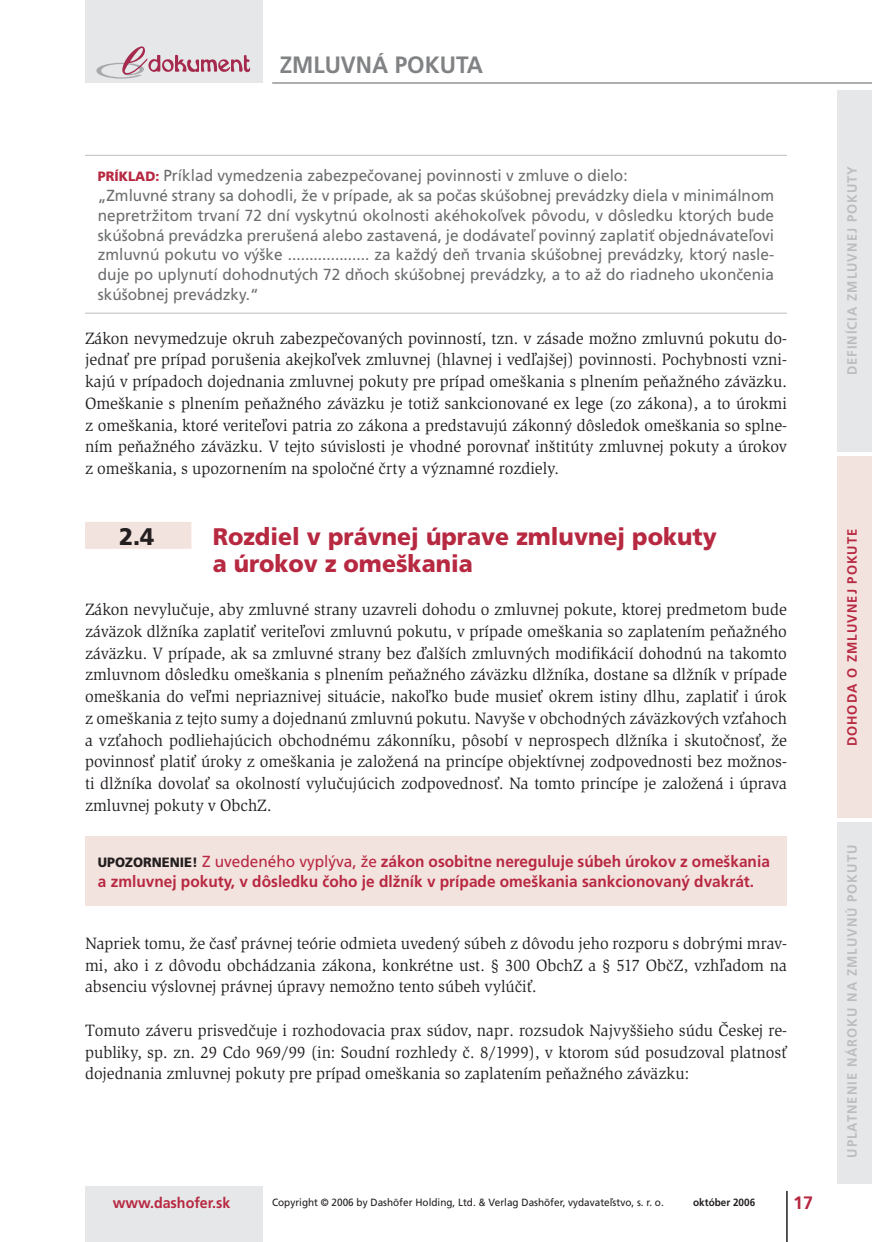
<style>
.page{position:relative;width:872px;height:1242px;background:#fff}
.page>*{position:absolute;margin:0;border:0;box-sizing:border-box;transform-origin:0 0}
.t1{font:900 24px/27px "Frutiger CE";color:#b72841;scale:.96 1}
.t2{font:900 24px "Frutiger CE";color:#231f20;scale:.96 1}
.t3{font:700 23.7px "Frutiger CE";color:#808284;scale:.95 1}
.t4{font:700 18px "Frutiger CE";color:#b72841}
.t5{font:16.95px/21.8px "Slimbach Itc TCE Boo";color:#231f20;text-align:justify;scale:.96 1}
.t6{font:16.05px/19.8px "Frutiger CE";color:#6c6e70;scale:.96 1}
.t7{font:700 16.05px/19.8px "Frutiger CE";color:#b72841;scale:.96 1}
.t8{font:700 15px "Frutiger CE";color:#b72841;scale:.95 1}
.t9{font:700 13.5px "Frutiger CE";letter-spacing:.08em;color:#bbbdbf;scale:.96 1}
.t10{font:700 13.5px "Frutiger CE";letter-spacing:.08em;color:#b72841;scale:.96 1}
.t11{font:10.5px "Frutiger CE";color:#231f20;scale:.95 1}
.t12{font:700 10.5px "Frutiger CE";color:#231f20;scale:.95 1}
.s1{font-weight:900;font-size:13.5px;color:#b72841}
.s2{font-weight:900;font-size:13.5px;color:#231f20}
.s3{font-weight:400}
</style>
<div class="page">
<div style="left:85px;top:1186px;width:178px;height:55px;background:#e6e7e8"></div>
<div style="left:85px;top:0;width:178px;height:83px;background:#e6e7e8"></div>
<svg style="left:96px;top:46px;width:154px;height:33px"></svg>
<div style="left:838px;top:90px;width:34px;height:362px;background:#e6e7e8"></div>
<div style="left:838px;top:456px;width:34px;height:361px;background:#f3e3df"></div>
<div style="left:838px;top:822px;width:34px;height:361px;background:#e6e7e8"></div>
<hr style="left:272px;top:82px;width:600px;height:2px;background:#939598">
<hr style="left:786px;top:1191px;width:1px;height:50px;background:#231f20">
<hr style="left:85px;top:155px;width:702px;height:1px;background:#bbbdbf">
<hr style="left:85px;top:313px;width:702px;height:1px;background:#bbbdbf">
<div style="left:85px;top:522px;width:106px;height:27px;background:#f3e3df"></div>
<div style="left:85px;top:836px;width:702px;height:69px;background:#f3e3df"></div>
<h2 class="t3" style="left:280px;top:56px;width:215px">ZMLUVNÁ POKUTA</h2>
<p class="t6" style="left:98px;top:168px;width:706px"><span class="s1">PRÍKLAD:</span> Príklad vymedzenia zabezpečovanej povinnosti v zmluve o dielo:<br>„Zmluvné strany sa dohodli, že v prípade, ak sa počas skúšobnej prevádzky diela v minimálnom nepretržitom trvaní 72 dní vyskytnú okolnosti akéhokoľvek pôvodu, v dôsledku ktorých bude skúšobná prevádzka prerušená alebo zastavená, je dodávateľ povinný zaplatiť objednávateľovi zmluvnú pokutu vo výške ................... za každý deň trvania skúšobnej prevádzky, ktorý nasle&shy;duje po uplynutí dohodnutých 72 dňoch skúšobnej prevádzky, a to až do riadneho ukončenia skúšobnej prevádzky.“</p>
<p class="t5" style="left:85px;top:328px;width:732px">Zákon nevymedzuje okruh zabezpečovaných povinností, tzn. v zásade možno zmluvnú pokutu do&shy;jednať pre prípad porušenia akejkoľvek zmluvnej (hlavnej i vedľajšej) povinnosti. Pochybnosti vzni&shy;kajú v prípadoch dojednania zmluvnej pokuty pre prípad omeškania s plnením peňažného záväzku.<br>Omeškanie s plnením peňažného záväzku je totiž sankcionované ex lege (zo zákona), a to úrokmi z omeškania, ktoré veriteľovi patria zo zákona a predstavujú zákonný dôsledok omeškania so splne&shy;ním peňažného záväzku. V tejto súvislosti je vhodné porovnať inštitúty zmluvnej pokuty a úrokov z omeškania, s upozornením na spoločné črty a významné rozdiely.</p>
<h1 class="t2" style="left:119px;top:527px;width:38px">2.4</h1>
<h1 class="t1" style="left:213px;top:525px;width:526px">Rozdiel v právnej úprave zmluvnej pokuty a úrokov z omeškania</h1>
<p class="t5" style="left:85px;top:600px;width:732px">Zákon nevylučuje, aby zmluvné strany uzavreli dohodu o zmluvnej pokute, ktorej predmetom bude záväzok dlžníka zaplatiť veriteľovi zmluvnú pokutu, v prípade omeškania so zaplatením peňažného záväzku. V prípade, ak sa zmluvné strany bez ďalších zmluvných modifikácií dohodnú na takomto zmluvnom dôsledku omeškania s plnením peňažného záväzku dlžníka, dostane sa dlžník v prípade omeškania do veľmi nepriaznivej situácie, nakoľko bude musieť okrem istiny dlhu, zaplatiť i úrok z omeškania z tejto sumy a dojednanú zmluvnú pokutu. Navyše v obchodných záväzkových vzťahoch a vzťahoch podliehajúcich obchodnému zákonníku, pôsobí v neprospech dlžníka i skutočnosť, že povinnosť platiť úroky z omeškania je založená na princípe objektívnej zodpovednosti bez možnos&shy;ti dlžníka dovolať sa okolností vylučujúcich zodpovednosť. Na tomto princípe je založená i úprava zmluvnej pokuty v ObchZ.</p>
<p class="t7" style="left:98px;top:853px;width:701px"><span class="s2">UPOZORNENIE!</span> <span class="s3">Z uvedeného vyplýva, že</span> zákon osobitne nereguluje súbeh úrokov z omeškania a zmluvnej pokuty, v dôsledku čoho je dlžník v prípade omeškania sankcionovaný dvakrát.</p>
<p class="t5" style="left:85px;top:933px;width:732px">Napriek tomu, že časť právnej teórie odmieta uvedený súbeh z dôvodu jeho rozporu s dobrými mrav&shy;mi, ako i z dôvodu obchádzania zákona, konkrétne ust. § 300 ObchZ a § 517 ObčZ, vzhľadom na absenciu výslovnej právnej úpravy nemožno tento súbeh vylúčiť.</p>
<p class="t5" style="left:85px;top:1020px;width:732px">Tomuto záveru prisvedčuje i rozhodovacia prax súdov, napr. rozsudok Najvyššieho súdu Českej re&shy;publiky, sp. zn. 29 Cdo 969/99 (in: Soudní rozhledy č. 8/1999), v ktorom súd posudzoval platnosť dojednania zmluvnej pokuty pre prípad omeškania so zaplatením peňažného záväzku:</p>
<p class="t8" style="left:113px;top:1197px;width:125px">www.dashofer.sk</p>
<p class="t11" style="left:272px;top:1199px;width:414px">Copyright © 2006 by Dashöfer Holding, Ltd. &amp; Verlag Dashöfer, vydavateľstvo, s. r. o.</p>
<p class="t12" style="left:693px;top:1199px;width:67px">október 2006</p>
<p class="t4" style="left:793px;top:1195px;width:22px">17</p>
<p class="t9" style="left:847px;top:375px;width:219px;rotate:-90deg">DEFINÍCIA ZMLUVNEJ POKUTY</p>
<p class="t10" style="left:847px;top:746px;width:228px;rotate:-90deg">DOHODA O ZMLUVNEJ POKUTE</p>
<p class="t9" style="left:847px;top:1157px;width:327px;rotate:-90deg">UPLATNENIE NÁROKU NA ZMLUVNÚ POKUTU</p>
</div>
